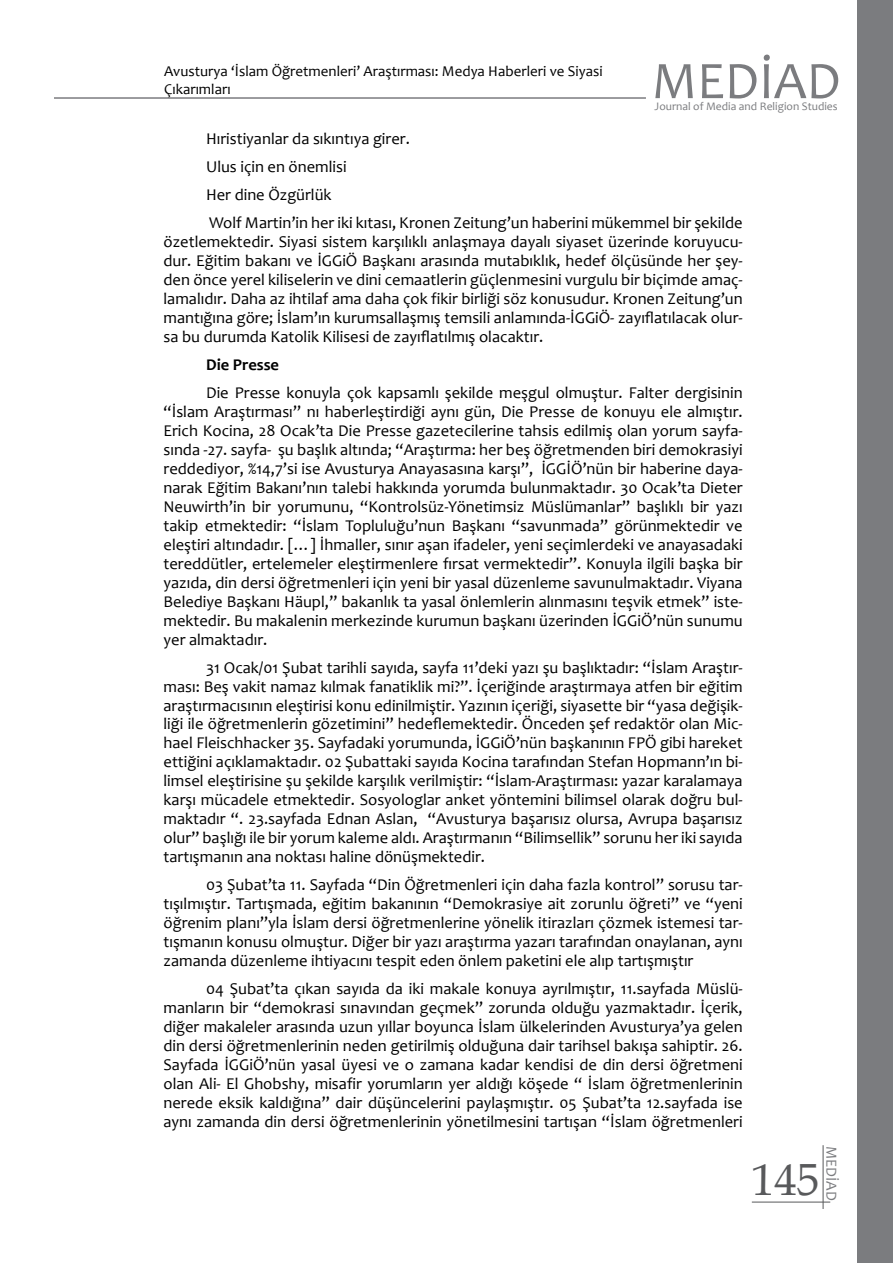
<style>
.page{position:relative;width:893px;height:1263px;background:#fff}
.page>*{position:absolute;margin:0;border:0;box-sizing:border-box;transform-origin:0 0}
.t1{font:53.25px "Candara";color:#7b7c7f}
.t2{font:45px "Book Antiqua";color:#58595b}
.t3{font:16.5px/19px "Candara";color:#000;text-align:justify}
.t4{font:700 16.5px "Candara";color:#000}
.t5{font:15.45px "Candara";color:#7b7c7f}
.t6{font:15px/18px "Candara";color:#000}
.t7{font:11.55px "Candara";color:#7b7c7f}
</style>
<div class="page">
<div style="left:858px;top:0;width:35px;height:1263px;background:#7b7c7f"></div>
<hr style="left:54px;top:97px;width:592px;height:2px;background:#7b7c7f">
<hr style="left:823px;top:1145px;width:1px;height:64px;background:#58595b">
<hr style="left:752px;top:1202px;width:78px;height:1px;background:#58595b">
<p class="t6" style="left:164px;top:62px;width:440px">Avusturya ‘İslam Öğretmenleri’ Araştırması: Medya Haberleri ve Siyasi<br>Çıkarımları</p>
<h1 class="t1" style="left:652px;top:47px;width:191px">MEDİAD</h1>
<p class="t7" style="left:655px;top:99px;width:185px">Journal of Media and Religion Studies</p>
<p class="t3" style="left:206px;top:125px;width:538px;line-height:27.9px;text-align:left">Hıristiyanlar da sıkıntıya girer.<br>Ulus için en önemlisi<br>Her dine Özgürlük<br>Wolf Martin’in her iki kıtası, Kronen Zeitung’un haberini mükemmel bir şekilde</p>
<p class="t3" style="left:164px;top:232px;width:581px">özetlemektedir. Siyasi sistem karşılıklı anlaşmaya dayalı siyaset üzerinde koruyucu&shy;dur. Eğitim bakanı ve İGGiÖ Başkanı arasında mutabıklık, hedef ölçüsünde her şey&shy;den önce yerel kiliselerin ve dini cemaatlerin güçlenmesini vurgulu bir biçimde amaç&shy;lamalıdır. Daha az ihtilaf ama daha çok fikir birliği söz konusudur. Kronen Zeitung’un mantığına göre; İslam’ın kurumsallaşmış temsili anlamında-İGGiÖ- zayıflatılacak olur&shy;sa bu durumda Katolik Kilisesi de zayıflatılmış olacaktır.</p>
<p class="t4" style="left:206px;top:354px;width:75px">Die Presse</p>
<p class="t3" style="left:164px;top:383px;width:581px;text-indent:43px">Die Presse konuyla çok kapsamlı şekilde meşgul olmuştur. Falter dergisinin “İslam Araştırması” nı haberleştirdiği aynı gün, Die Presse de konuyu ele almıştır.<br>Erich Kocina, 28 Ocak’ta Die Presse gazetecilerine tahsis edilmiş olan yorum sayfa&shy;sında -27. sayfa- şu başlık altında; “Araştırma: her beş öğretmenden biri demokrasiyi reddediyor, %14,7’si ise Avusturya Anayasasına karşı”, İGGİÖ’nün bir haberine daya&shy;narak Eğitim Bakanı’nın talebi hakkında yorumda bulunmaktadır. 30 Ocak’ta Dieter Neuwirth’in bir yorumunu, “Kontrolsüz-Yönetimsiz Müslümanlar” başlıklı bir yazı takip etmektedir: “İslam Topluluğu’nun Başkanı “savunmada” görünmektedir ve eleştiri altındadır. […] İhmaller, sınır aşan ifadeler, yeni seçimlerdeki ve anayasadaki tereddütler, ertelemeler eleştirmenlere fırsat vermektedir”. Konuyla ilgili başka bir yazıda, din dersi öğretmenleri için yeni bir yasal düzenleme savunulmaktadır. Viyana Belediye Başkanı Häupl,” bakanlık ta yasal önlemlerin alınmasını teşvik etmek” iste&shy;mektedir. Bu makalenin merkezinde kurumun başkanı üzerinden İGGiÖ’nün sunumu yer almaktadır.</p>
<p class="t3" style="left:164px;top:657px;width:581px;text-indent:43px">31 Ocak/01 Şubat tarihli sayıda, sayfa 11’deki yazı şu başlıktadır: “İslam Araştır&shy;ması: Beş vakit namaz kılmak fanatiklik mi?”. İçeriğinde araştırmaya atfen bir eğitim araştırmacısının eleştirisi konu edinilmiştir. Yazının içeriği, siyasette bir “yasa değişik&shy;liği ile öğretmenlerin gözetimini” hedeflemektedir. Önceden şef redaktör olan Mic&shy;hael Fleischhacker 35. Sayfadaki yorumunda, İGGiÖ’nün başkanının FPÖ gibi hareket ettiğini açıklamaktadır. 02 Şubattaki sayıda Kocina tarafından Stefan Hopmann’ın bi&shy;limsel eleştirisine şu şekilde karşılık verilmiştir: “İslam-Araştırması: yazar karalamaya karşı mücadele etmektedir. Sosyologlar anket yöntemini bilimsel olarak doğru bul&shy;maktadır “. 23.sayfada Ednan Aslan, “Avusturya başarısız olursa, Avrupa başarısız olur” başlığı ile bir yorum kaleme aldı. Araştırmanın “Bilimsellik” sorunu her iki sayıda tartışmanın ana noktası haline dönüşmektedir.</p>
<p class="t3" style="left:164px;top:875px;width:581px;text-indent:43px">03 Şubat’ta 11. Sayfada “Din Öğretmenleri için daha fazla kontrol” sorusu tar&shy;tışılmıştır. Tartışmada, eğitim bakanının “Demokrasiye ait zorunlu öğreti” ve “yeni öğrenim planı”yla İslam dersi öğretmenlerine yönelik itirazları çözmek istemesi tar&shy;tışmanın konusu olmuştur. Diğer bir yazı araştırma yazarı tarafından onaylanan, aynı zamanda düzenleme ihtiyacını tespit eden önlem paketini ele alıp tartışmıştır</p>
<p class="t3" style="left:164px;top:979px;width:581px;text-indent:43px">04 Şubat’ta çıkan sayıda da iki makale konuya ayrılmıştır, 11.sayfada Müslü&shy;manların bir “demokrasi sınavından geçmek” zorunda olduğu yazmaktadır. İçerik, diğer makaleler arasında uzun yıllar boyunca İslam ülkelerinden Avusturya’ya gelen din dersi öğretmenlerinin neden getirilmiş olduğuna dair tarihsel bakışa sahiptir. 26.<br>Sayfada İGGiÖ’nün yasal üyesi ve o zamana kadar kendisi de din dersi öğretmeni olan Ali- El Ghobshy, misafir yorumların yer aldığı köşede “ İslam öğretmenlerinin nerede eksik kaldığına” dair düşüncelerini paylaşmıştır. 05 Şubat’ta 12.sayfada ise aynı zamanda din dersi öğretmenlerinin yönetilmesini tartışan “İslam öğretmenleri</p>
<h2 class="t2" style="left:752px;top:1148px;width:69px">145</h2>
<p class="t5" style="left:841px;top:1146px;width:56px;rotate:90deg">MEDİAD</p>
</div>
